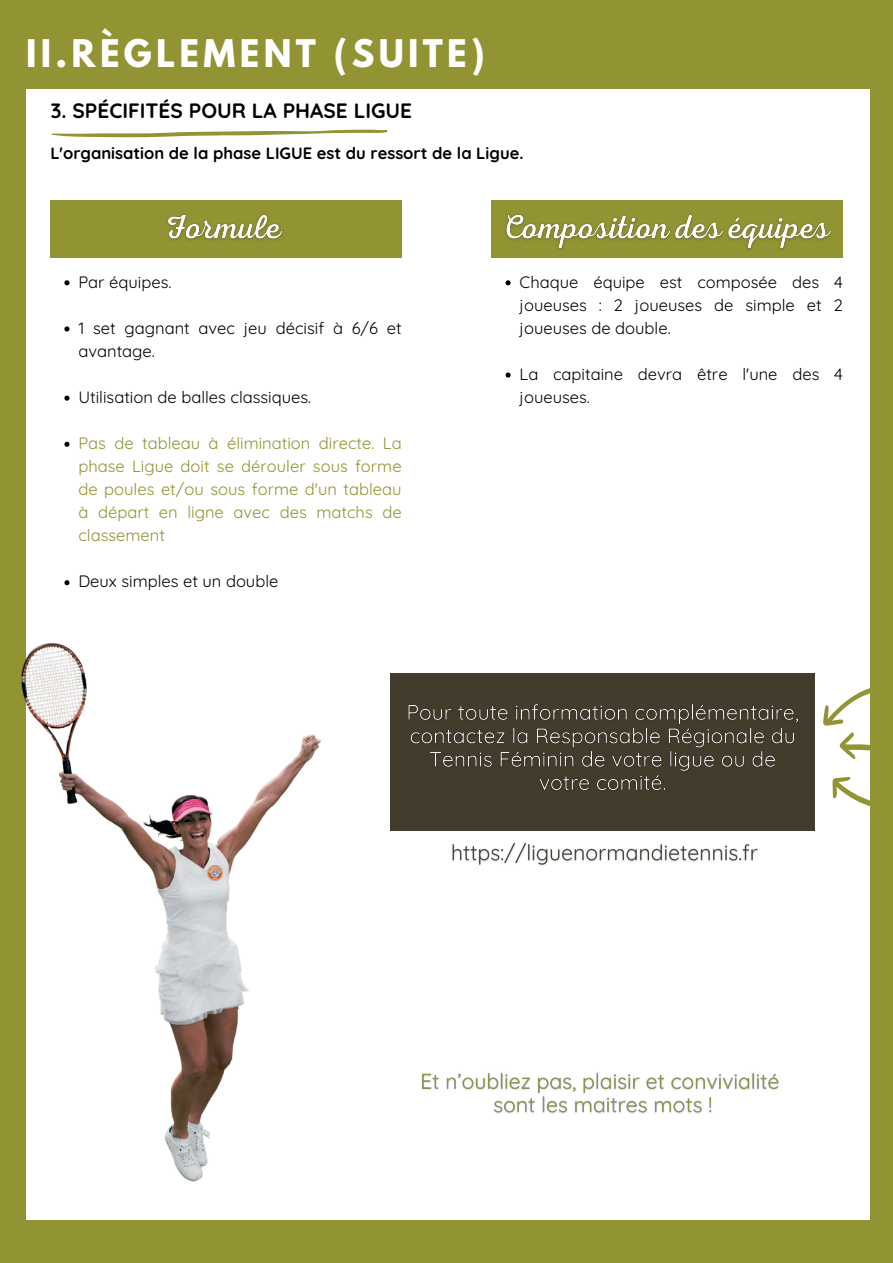
<style>
.page{position:relative;width:893px;height:1263px;background:#929333}
.page>*{position:absolute;margin:0;border:0;box-sizing:border-box;transform-origin:0 0}
.t1{font:700 33.75px "League Spartan";letter-spacing:.13em;color:#fff}
.t2{font:700 20.77px "Quicksand";color:#000}
.t3{font:16.5px/23.1px "Quicksand";color:#000}
.t4{font:16.5px/23.1px "Quicksand";color:#929333;text-align:justify}
.t5{font:700 16.5px "Quicksand";color:#000}
</style>
<div class="page">
<div style="left:26px;top:89px;width:844px;height:1130px;background:#fff"></div>
<svg style="left:51px;top:130px;width:336px;height:7px"></svg>
<div style="left:50px;top:200px;width:352px;height:57px;background:#929333"></div>
<div style="left:491px;top:200px;width:352px;height:57px;background:#929333"></div>
<div style="left:390px;top:673px;width:425px;height:157px;background:#433b2c"></div>
<img style="left:21px;top:642px;width:411px;height:578px">
<svg style="left:823px;top:688px;width:47px;height:119px"></svg>
<img style="left:208px;top:866px;width:14px;height:15px">
<img style="left:167px;top:214px;width:116px;height:26px">
<img style="left:506px;top:214px;width:325px;height:35px">
<svg style="left:64px;top:280px;width:5px;height:5px"></svg>
<svg style="left:64px;top:326px;width:5px;height:5px"></svg>
<svg style="left:64px;top:396px;width:5px;height:5px"></svg>
<svg style="left:64px;top:442px;width:5px;height:5px"></svg>
<svg style="left:64px;top:580px;width:5px;height:5px"></svg>
<svg style="left:505px;top:280px;width:5px;height:5px"></svg>
<svg style="left:505px;top:373px;width:5px;height:5px"></svg>
<img style="left:404px;top:699px;width:394px;height:96px">
<img style="left:452px;top:842px;width:306px;height:24px">
<img style="left:418px;top:1068px;width:361px;height:50px">
<h1 class="t1" style="left:26px;top:36px;width:460px">II.RÈGLEMENT (SUITE)</h1>
<p class="t2" style="left:50px;top:98px;width:363px">3. SPÉCIFITÉS POUR LA PHASE LIGUE</p>
<p class="t5" style="left:50px;top:142px;width:475px">L'organisation de la phase LIGUE est du ressort de la Ligue.</p>
<p class="t3" style="left:78px;top:270px;width:94px">Par équipes.</p>
<p class="t3" style="left:78px;top:316px;width:325px">1 set gagnant avec jeu décisif à 6/6 et avantage.</p>
<p class="t3" style="left:78px;top:385px;width:234px">Utilisation de balles classiques.</p>
<p class="t4" style="left:78px;top:431px;width:325px">Pas de tableau à élimination directe. La phase Ligue doit se dérouler sous forme de poules et/ou sous forme d'un tableau à départ en ligne avec des matchs de classement</p>
<p class="t3" style="left:78px;top:570px;width:202px">Deux simples et un double</p>
<p class="t3" style="left:519px;top:270px;width:325px;text-align:justify">Chaque équipe est composée des 4 joueuses : 2 joueuses de simple et 2 joueuses de double.</p>
<p class="t3" style="left:519px;top:362px;width:325px">La capitaine devra être l'une des 4 joueuses.</p>
</div>
